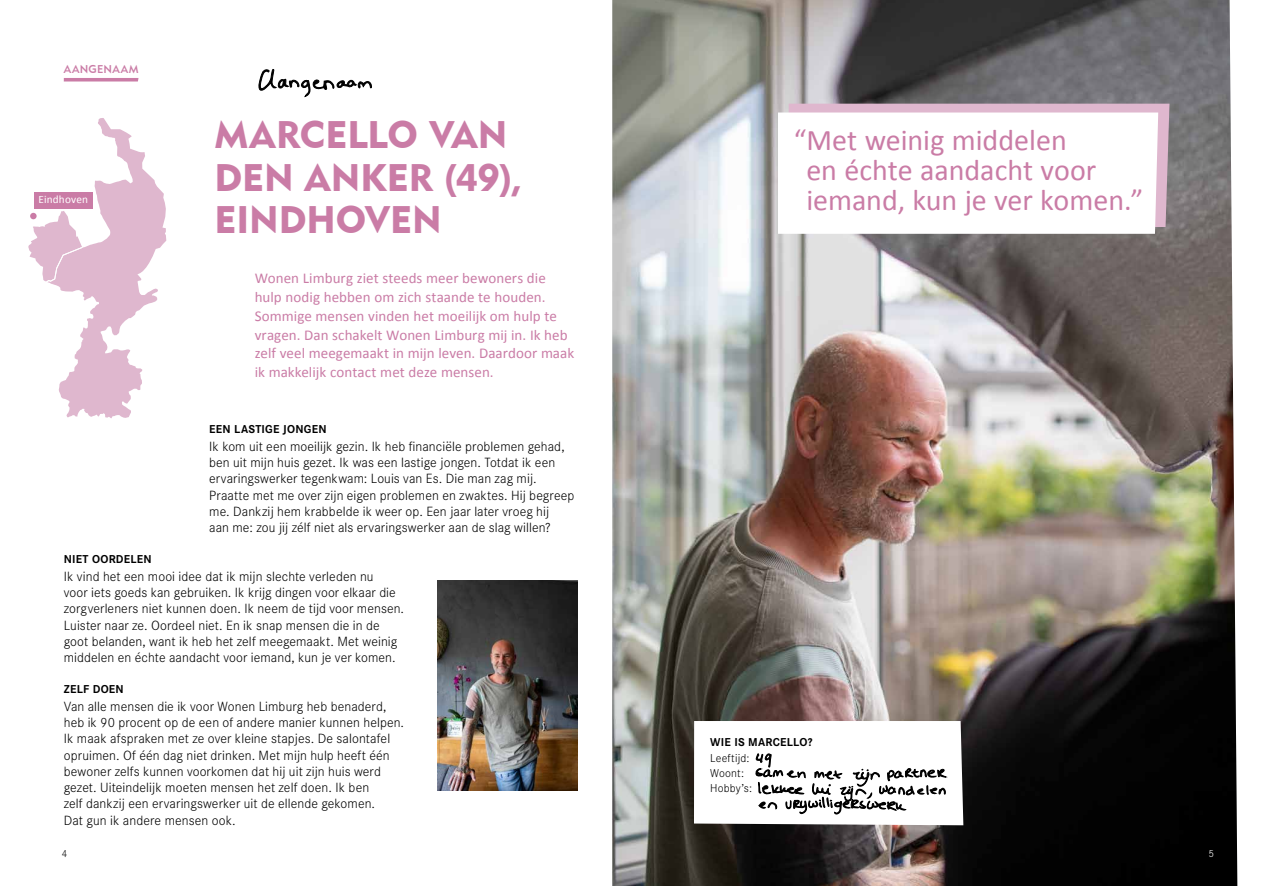
<style>
.page{position:relative;width:1276px;height:886px;background:#fff}
.page>*{position:absolute;margin:0;border:0;box-sizing:border-box;transform-origin:0 0}
.t1{font:38.25px/42.5px "Geometric 415 BT Black A";letter-spacing:.005em;color:#ca7ca6}
.t2{font:30px/30px "Calibri";color:#ca7ca6}
.t3{font:15px/18.8px "Calibri";letter-spacing:.005em;color:#ca7ca6}
.t4{font:300 13.12px/16.2px "Corporate S";letter-spacing:.005em;color:#000}
.t5{font:700 11.25px "Corporate S";letter-spacing:.02em;color:#000}
.t6{font:300 11.25px/15px "Corporate S";letter-spacing:.015em;color:#000}
.t7{font:11.25px "Calibri";letter-spacing:.015em;color:#fff}
.t8{font:11.25px "Geometric 415 BT Medium A";letter-spacing:.025em;color:#ca7ca6}
.t9{font:300 10px "Corporate S";color:#000}
.t10{font:300 10px "Corporate S";color:#fff}
</style>
<div class="page">
<img style="left:612px;top:0;width:625px;height:886px">
<div style="left:788px;top:104px;width:381px;height:123px;background:#dfb7ce"></div>
<svg style="left:778px;top:112px;width:380px;height:122px"></svg>
<svg style="left:28px;top:118px;width:138px;height:300px"></svg>
<div style="left:30px;top:213px;width:7px;height:6px;background:#ca7ca6;border-radius:50%"></div>
<div style="left:34px;top:192px;width:58px;height:17px;background:#ca7ca6"></div>
<svg style="left:64px;top:78px;width:74px;height:3px"></svg>
<img style="left:437px;top:581px;width:140px;height:210px">
<svg style="left:258px;top:69px;width:114px;height:29px"></svg>
<svg style="left:694px;top:721px;width:269px;height:104px"></svg>
<p class="t8" style="left:64px;top:62px;width:76px">AANGENAAM</p>
<p class="t7" style="left:38px;top:192px;width:51px">Eindhoven</p>
<h1 class="t1" style="left:214px;top:113px;width:309px">MARCELLO VAN<br>DEN ANKER (49),<br>EINDHOVEN</h1>
<p class="t3" style="left:255px;top:268px;width:321px">Wonen Limburg ziet steeds meer bewoners die hulp nodig hebben om zich staande te houden.<br>Sommige mensen vinden het moeilijk om hulp te vragen. Dan schakelt Wonen Limburg mij in. Ik heb zelf veel meegemaakt in mijn leven. Daardoor maak ik makkelijk contact met deze mensen.</p>
<p class="t5" style="left:209px;top:423px;width:119px">EEN LASTIGE JONGEN</p>
<p class="t4" style="left:209px;top:438px;width:367px">Ik kom uit een moeilijk gezin. Ik heb financiële problemen gehad, ben uit mijn huis gezet. Ik was een lastige jongen. Totdat ik een ervaringswerker tegenkwam: Louis van Es. Die man zag mij.<br>Praatte met me over zijn eigen problemen en zwaktes. Hij begreep me. Dankzij hem krabbelde ik weer op. Een jaar later vroeg hij<br>aan me: zou jij zélf niet als ervaringswerker aan de slag willen?</p>
<p class="t5" style="left:64px;top:553px;width:89px">NIET OORDELEN</p>
<p class="t4" style="left:64px;top:568px;width:342px">Ik vind het een mooi idee dat ik mijn slechte verleden nu<br>voor iets goeds kan gebruiken. Ik krijg dingen voor elkaar die zorgverleners niet kunnen doen. Ik neem de tijd voor mensen.<br>Luister naar ze. Oordeel niet. En ik snap mensen die in de goot belanden, want ik heb het zelf meegemaakt. Met weinig middelen en échte aandacht voor iemand, kun je ver komen.</p>
<p class="t5" style="left:64px;top:683px;width:61px">ZELF DOEN</p>
<p class="t4" style="left:64px;top:698px;width:342px">Van alle mensen die ik voor Wonen Limburg heb benaderd, heb ik 90 procent op de een of andere manier kunnen helpen.<br>Ik maak afspraken met ze over kleine stapjes. De salontafel opruimen. Of één dag niet drinken. Met mijn hulp heeft één bewoner zelfs kunnen voorkomen dat hij uit zijn huis werd gezet. Uiteindelijk moeten mensen het zelf doen. Ik ben<br>zelf dankzij een ervaringswerker uit de ellende gekomen.<br>Dat gun ik andere mensen ook.</p>
<h2 class="t2" style="left:806px;top:124px;width:338px;text-indent:-12px">“Met weinig middelen<br>en échte aandacht voor iemand, kun je ver komen.”</h2>
<p class="t5" style="left:710px;top:735px;width:104px">WIE IS MARCELLO?</p>
<p class="t6" style="left:710px;top:750px;width:43px">Leeftijd:<br>Woont:<br>Hobby’s:</p>
<p class="t9" style="left:62px;top:848px;width:7px">4</p>
<p class="t10" style="left:1208px;top:848px;width:7px">5</p>
</div>
